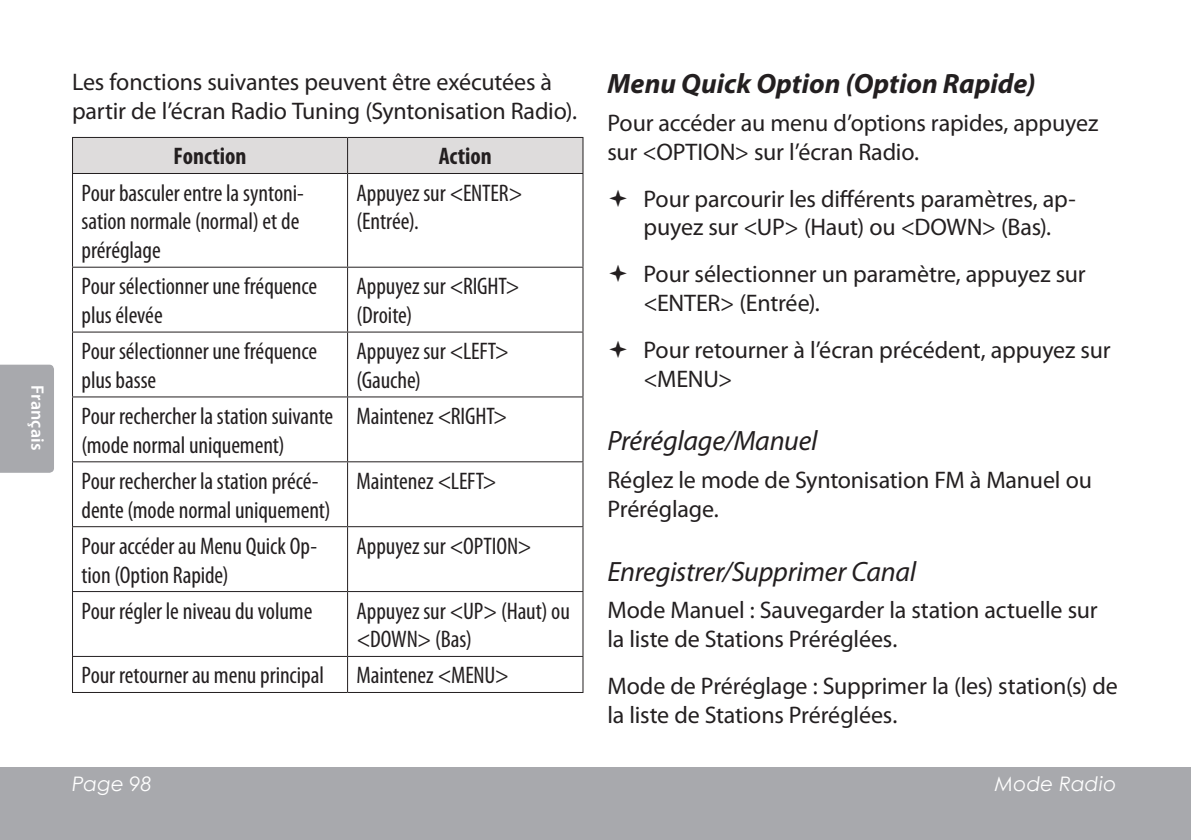
<style>
.page{position:relative;width:1191px;height:840px;background:#fff}
.page>*{position:absolute;margin:0;border:0;box-sizing:border-box;transform-origin:0 0}
.t1{font:italic 28px "Myriad Pro";letter-spacing:-.01em;color:#231f20}
.t2{font:italic 700 28px "Myriad Pro";color:#231f20}
.t3{font:24px/28.8px "Myriad Pro";letter-spacing:-.005em;color:#231f20}
.t4{font:condensed 24px/28.8px "Myriad Pro";letter-spacing:-.005em;color:#231f20}
.t5{font:700 condensed 24px "Myriad Pro";color:#231f20}
.t6{font:italic 20px "Century Gothic";letter-spacing:.01em;color:#fff}
.t7{font:600 18px "Myriad Pro";letter-spacing:.005em;color:#fff}
</style>
<div class="page">
<div style="left:0;top:767px;width:1191px;height:72px;background:#a8a9ad"></div>
<div style="left:0;top:364px;width:54px;height:108px;background:#a8a9ad"></div>
<div style="left:73px;top:138px;width:509px;height:35px;background:#dedcdc"></div>
<svg style="left:73px;top:174px;width:509px;height:517px"></svg>
<hr style="left:347px;top:266px;width:236px;height:1px;background:#231f20">
<hr style="left:347px;top:331px;width:236px;height:1px;background:#231f20">
<hr style="left:347px;top:396px;width:236px;height:1px;background:#231f20">
<hr style="left:347px;top:461px;width:236px;height:1px;background:#231f20">
<hr style="left:347px;top:526px;width:236px;height:1px;background:#231f20">
<hr style="left:347px;top:590px;width:236px;height:1px;background:#231f20">
<hr style="left:347px;top:655px;width:236px;height:1px;background:#231f20">
<hr style="left:72px;top:266px;width:275px;height:1px;background:#231f20">
<hr style="left:72px;top:331px;width:275px;height:1px;background:#231f20">
<hr style="left:72px;top:396px;width:275px;height:1px;background:#231f20">
<hr style="left:72px;top:461px;width:275px;height:1px;background:#231f20">
<hr style="left:72px;top:526px;width:275px;height:1px;background:#231f20">
<hr style="left:72px;top:590px;width:275px;height:1px;background:#231f20">
<hr style="left:72px;top:655px;width:275px;height:1px;background:#231f20">
<hr style="left:347px;top:138px;width:1px;height:35px;background:#231f20">
<hr style="left:72px;top:137px;width:275px;height:1px;background:#231f20">
<hr style="left:72px;top:138px;width:1px;height:35px;background:#231f20">
<hr style="left:347px;top:137px;width:236px;height:1px;background:#231f20">
<hr style="left:582px;top:138px;width:1px;height:35px;background:#231f20">
<hr style="left:72px;top:173px;width:275px;height:1px;background:#231f20">
<hr style="left:347px;top:173px;width:236px;height:1px;background:#231f20">
<hr style="left:72px;top:174px;width:1px;height:92px;background:#231f20">
<hr style="left:72px;top:267px;width:1px;height:64px;background:#231f20">
<hr style="left:72px;top:332px;width:1px;height:64px;background:#231f20">
<hr style="left:72px;top:397px;width:1px;height:64px;background:#231f20">
<hr style="left:72px;top:462px;width:1px;height:64px;background:#231f20">
<hr style="left:72px;top:527px;width:1px;height:63px;background:#231f20">
<hr style="left:72px;top:591px;width:1px;height:64px;background:#231f20">
<hr style="left:72px;top:656px;width:1px;height:35px;background:#231f20">
<hr style="left:72px;top:691px;width:275px;height:1px;background:#231f20">
<hr style="left:347px;top:174px;width:1px;height:92px;background:#231f20">
<hr style="left:582px;top:174px;width:1px;height:92px;background:#231f20">
<hr style="left:347px;top:267px;width:1px;height:64px;background:#231f20">
<hr style="left:582px;top:267px;width:1px;height:64px;background:#231f20">
<hr style="left:347px;top:332px;width:1px;height:64px;background:#231f20">
<hr style="left:582px;top:332px;width:1px;height:64px;background:#231f20">
<hr style="left:347px;top:397px;width:1px;height:64px;background:#231f20">
<hr style="left:582px;top:397px;width:1px;height:64px;background:#231f20">
<hr style="left:347px;top:462px;width:1px;height:64px;background:#231f20">
<hr style="left:582px;top:462px;width:1px;height:64px;background:#231f20">
<hr style="left:347px;top:527px;width:1px;height:63px;background:#231f20">
<hr style="left:582px;top:527px;width:1px;height:63px;background:#231f20">
<hr style="left:347px;top:591px;width:1px;height:64px;background:#231f20">
<hr style="left:582px;top:591px;width:1px;height:64px;background:#231f20">
<hr style="left:347px;top:656px;width:1px;height:35px;background:#231f20">
<hr style="left:582px;top:656px;width:1px;height:35px;background:#231f20">
<hr style="left:347px;top:691px;width:236px;height:1px;background:#231f20">
<p class="t7" style="left:49px;top:385px;width:66px;rotate:90deg">Français</p>
<p class="t3" style="left:72px;top:67px;width:506px">Les fonctions suivantes peuvent être exécutées à partir de l’écran Radio Tuning (Syntonisation Radio).</p>
<p class="t5" style="left:174px;top:141px;width:74px">Fonction</p>
<p class="t5" style="left:439px;top:141px;width:55px">Action</p>
<p class="t4" style="left:82px;top:178px;width:224px">Pour basculer entre la syntoni&shy;sation normale (normal) et de préréglage</p>
<p class="t4" style="left:356px;top:178px;width:168px">Appuyez sur &lt;ENTER&gt; (Entrée).</p>
<p class="t4" style="left:82px;top:271px;width:237px">Pour sélectionner une fréquence plus élevée</p>
<p class="t4" style="left:356px;top:271px;width:164px">Appuyez sur &lt;RIGHT&gt; (Droite)</p>
<p class="t4" style="left:82px;top:336px;width:237px">Pour sélectionner une fréquence plus basse</p>
<p class="t4" style="left:356px;top:336px;width:154px">Appuyez sur &lt;LEFT&gt; (Gauche)</p>
<p class="t4" style="left:82px;top:401px;width:253px">Pour rechercher la station suivante (mode normal uniquement)</p>
<p class="t4" style="left:356px;top:401px;width:152px">Maintenez &lt;RIGHT&gt;</p>
<p class="t4" style="left:82px;top:466px;width:251px">Pour rechercher la station précé&shy;dente (mode normal uniquement)</p>
<p class="t4" style="left:356px;top:466px;width:142px">Maintenez &lt;LEFT&gt;</p>
<p class="t4" style="left:82px;top:530px;width:237px">Pour accéder au Menu Quick Op&shy;tion (Option Rapide)</p>
<p class="t4" style="left:356px;top:530px;width:177px">Appuyez sur &lt;OPTION&gt;</p>
<p class="t4" style="left:82px;top:595px;width:232px">Pour régler le niveau du volume</p>
<p class="t4" style="left:356px;top:595px;width:215px">Appuyez sur &lt;UP&gt; (Haut) ou &lt;DOWN&gt; (Bas)</p>
<p class="t4" style="left:82px;top:660px;width:244px">Pour retourner au menu principal</p>
<p class="t4" style="left:356px;top:660px;width:154px">Maintenez &lt;MENU&gt;</p>
<p class="t2" style="left:607px;top:65px;width:430px">Menu Quick Option (Option Rapide)</p>
<p class="t3" style="left:607px;top:108px;width:492px">Pour accéder au menu d’options rapides, appuyez sur &lt;OPTION&gt; sur l’écran Radio.</p>
<p class="t3" style="left:643px;top:184px;width:434px">Pour parcourir les différents paramètres, ap&shy;puyez sur &lt;UP&gt; (Haut) ou &lt;DOWN&gt; (Bas).</p>
<p class="t3" style="left:643px;top:259px;width:444px">Pour sélectionner un paramètre, appuyez sur &lt;ENTER&gt; (Entrée).</p>
<p class="t3" style="left:643px;top:335px;width:468px">Pour retourner à l’écran précédent, appuyez sur &lt;MENU&gt;</p>
<p class="t1" style="left:607px;top:423px;width:212px">Préréglage/Manuel</p>
<p class="t3" style="left:607px;top:465px;width:486px">Réglez le mode de Syntonisation FM à Manuel ou<br>Préréglage.</p>
<p class="t1" style="left:607px;top:553px;width:310px">Enregistrer/Supprimer Canal</p>
<p class="t3" style="left:607px;top:595px;width:492px">Mode Manuel : Sauvegarder la station actuelle sur la liste de Stations Préréglées.</p>
<p class="t3" style="left:607px;top:671px;width:512px">Mode de Préréglage : Supprimer la (les) station(s) de la liste de Stations Préréglées.</p>
<p class="t6" style="left:72px;top:769px;width:81px">Page 98</p>
<p class="t6" style="left:994px;top:769px;width:123px">Mode Radio</p>
</div>
